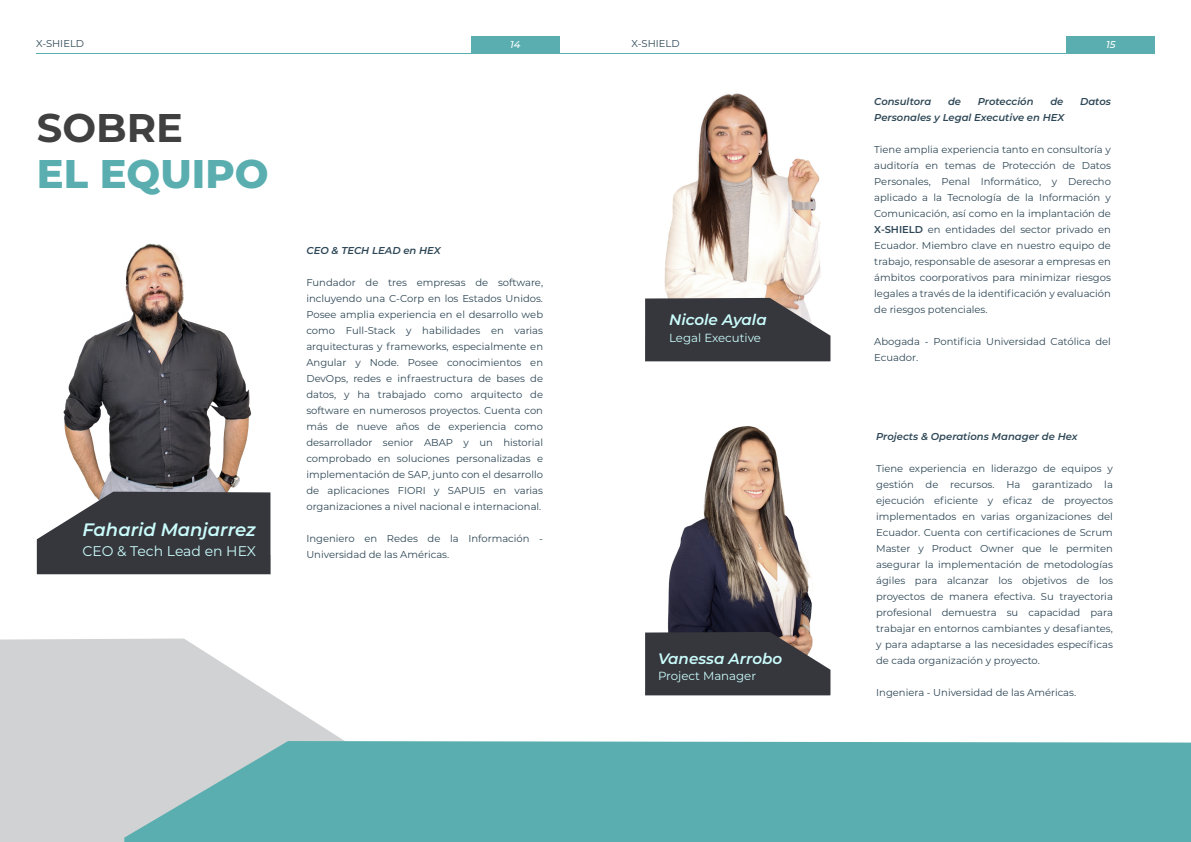
<style>
.page{position:relative;width:1191px;height:842px;background:#fff}
.page>*{position:absolute;margin:0;border:0;box-sizing:border-box;transform-origin:0 0}
.t1{font:800 40px "Montserrat";color:#5aaeaf}
.t2{font:700 40px "Montserrat";color:#404041}
.t3{font:italic 600 18px "Montserrat";color:#cafcfb}
.t4{font:italic 600 15.1px "Montserrat";color:#cafcfb}
.t5{font:14px "Montserrat";letter-spacing:-.005em;color:#cafcfb}
.t6{font:11.8px "Montserrat";color:#cafcfb}
.t7{font:10px/16px "Montserrat";color:#2e4756;text-align:justify}
.t8{font:italic 600 10px "Montserrat";color:#2e4756}
.t9{font:italic 500 10px "Montserrat";color:#fff}
.s1{font-weight:600}
</style>
<div class="page">
<hr style="left:36px;top:53px;width:1119px;height:1px;background:#5aaeaf">
<div style="left:471px;top:36px;width:88px;height:18px;background:#5aaeaf"></div>
<div style="left:1067px;top:36px;width:88px;height:18px;background:#5aaeaf"></div>
<svg style="left:0;top:638px;width:344px;height:204px;fill:#d0d2d3"></svg>
<svg style="left:124px;top:741px;width:1067px;height:101px;fill:#5aaeaf"></svg>
<img style="left:36px;top:243px;width:235px;height:312px">
<img style="left:664px;top:93px;width:167px;height:245px">
<svg style="left:37px;top:492px;width:233px;height:82px"></svg>
<svg style="left:645px;top:298px;width:185px;height:63px"></svg>
<img style="left:668px;top:426px;width:144px;height:206px">
<svg style="left:645px;top:632px;width:185px;height:63px"></svg>
<p class="t7" style="left:36px;top:35px;width:50px">X-SHIELD</p>
<p class="t9" style="left:510px;top:37px;width:12px">14</p>
<p class="t7" style="left:631px;top:35px;width:50px">X-SHIELD</p>
<p class="t9" style="left:1106px;top:37px;width:11px">15</p>
<h1 class="t2" style="left:37px;top:99px;width:148px">SOBRE</h1>
<h1 class="t1" style="left:37px;top:145px;width:233px">EL EQUIPO</h1>
<h2 class="t3" style="left:82px;top:517px;width:175px">Faharid Manjarrez</h2>
<h3 class="t5" style="left:82px;top:541px;width:175px">CEO &amp; Tech Lead en HEX</h3>
<p class="t8" style="left:306px;top:243px;width:136px">CEO &amp; TECH LEAD en HEX</p>
<p class="t7" style="left:306px;top:274px;width:238px">Fundador de tres empresas de software, incluyendo una C-Corp en los Estados Unidos.<br>Posee amplia experiencia en el desarrollo web como Full-Stack y habilidades en varias arquitecturas y frameworks, especialmente en Angular y Node. Posee conocimientos en DevOps, redes e infraestructura de bases de datos, y ha trabajado como arquitecto de software en numerosos proyectos. Cuenta con más de nueve años de experiencia como desarrollador senior ABAP y un historial comprobado en soluciones personalizadas e implementación de SAP, junto con el desarrollo de aplicaciones FIORI y SAPUI5 en varias organizaciones a nivel nacional e internacional.</p>
<p class="t7" style="left:306px;top:530px;width:238px">Ingeniero en Redes de la Información -<br>Universidad de las Américas.</p>
<h3 class="t4" style="left:669px;top:309px;width:99px">Nicole Ayala</h3>
<p class="t6" style="left:669px;top:330px;width:93px">Legal Executive</p>
<h3 class="t4" style="left:658px;top:647px;width:126px">Vanessa Arrobo</h3>
<p class="t6" style="left:658px;top:668px;width:100px">Project Manager</p>
<p class="t8" style="left:874px;top:94px;width:58px">Consultora</p>
<p class="t8" style="left:948px;top:94px;width:15px">de</p>
<p class="t8" style="left:978px;top:94px;width:57px">Protección</p>
<p class="t8" style="left:1050px;top:94px;width:15px">de</p>
<p class="t8" style="left:1080px;top:94px;width:32px">Datos</p>
<p class="t8" style="left:874px;top:110px;width:192px">Personales y Legal Executive en HEX</p>
<p class="t7" style="left:874px;top:141px;width:238px">Tiene amplia experiencia tanto en consultoría y auditoría en temas de Protección de Datos Personales, Penal Informático, y Derecho aplicado a la Tecnología de la Información y Comunicación, así como en la implantación de <span class="s1">X-SHIELD</span> en entidades del sector privado en Ecuador. Miembro clave en nuestro equipo de trabajo, responsable de asesorar a empresas en ámbitos coorporativos para minimizar riesgos legales a través de la identificación y evaluación de riesgos potenciales.</p>
<p class="t7" style="left:874px;top:333px;width:238px">Abogada - Pontificia Universidad Católica del<br>Ecuador.</p>
<p class="t8" style="left:876px;top:430px;width:203px">Projects &amp; Operations Manager de Hex</p>
<p class="t7" style="left:876px;top:460px;width:238px">Tiene experiencia en liderazgo de equipos y gestión de recursos. Ha garantizado la ejecución eficiente y eficaz de proyectos implementados en varias organizaciones del Ecuador. Cuenta con certificaciones de Scrum Master y Product Owner que le permiten asegurar la implementación de metodologías ágiles para alcanzar los objetivos de los proyectos de manera efectiva. Su trayectoria profesional demuestra su capacidad para trabajar en entornos cambiantes y desafiantes, y para adaptarse a las necesidades específicas de cada organización y proyecto.</p>
<p class="t7" style="left:876px;top:684px;width:201px">Ingeniera - Universidad de las Américas.</p>
</div>
